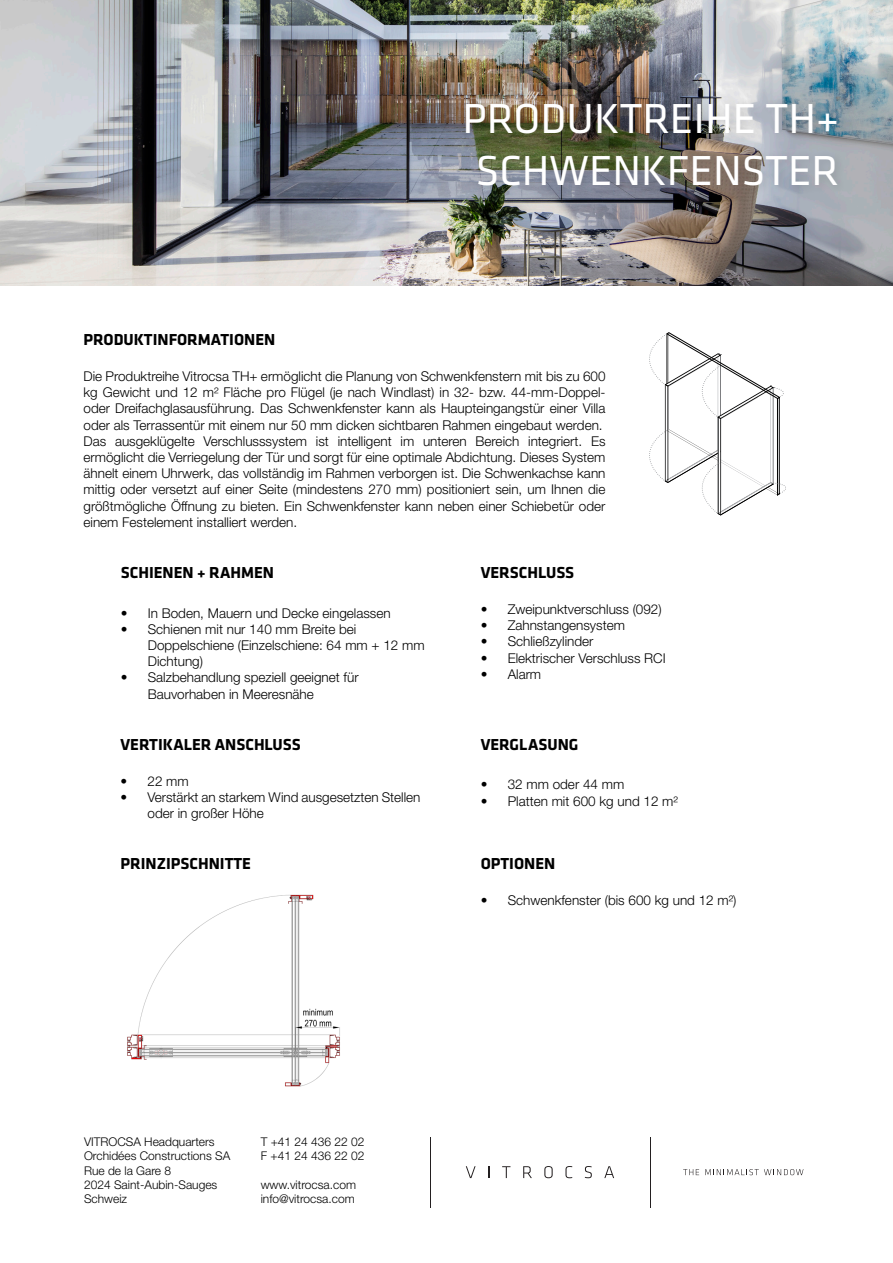
<style>
.page{position:relative;width:893px;height:1263px;background:#fff}
.page>*{position:absolute;margin:0;border:0;box-sizing:border-box;transform-origin:0 0}
.t1{font:43.5px "Klavika";color:#fff}
.t2{font:700 16.5px "Klavika";color:#000}
.t3{font:300 13.5px/16.2px "Helvetica Neue LT Std";color:#000}
.t4{font:300 12px "Helvetica Neue LT Std";color:#000}
</style>
<div class="page">
<img style="left:0;top:0;width:893px;height:285px">
<svg style="left:466px;top:1166px;width:10px;height:12px"></svg>
<svg style="left:488px;top:1166px;width:1px;height:12px"></svg>
<svg style="left:502px;top:1166px;width:8px;height:12px"></svg>
<svg style="left:523px;top:1166px;width:9px;height:12px"></svg>
<svg style="left:544px;top:1166px;width:9px;height:12px"></svg>
<svg style="left:565px;top:1166px;width:7px;height:12px"></svg>
<svg style="left:585px;top:1166px;width:7px;height:12px"></svg>
<svg style="left:604px;top:1166px;width:10px;height:12px"></svg>
<hr style="left:430px;top:1137px;width:1px;height:70px;background:#231f20">
<hr style="left:650px;top:1137px;width:1px;height:70px;background:#231f20">
<svg style="left:683px;top:1169px;width:16px;height:6px"></svg>
<svg style="left:705px;top:1169px;width:98px;height:6px"></svg>
<div style="left:460px;top:97px;width:386px;height:99px;background:#000;opacity:.13"></div>
<svg style="left:649px;top:332px;width:137px;height:183px"></svg>
<img style="left:127px;top:894px;width:213px;height:193px">
<p class="t1" style="left:463px;top:95px;width:378px">PRODUKTREIHE TH+</p>
<p class="t1" style="left:476px;top:147px;width:365px">SCHWENKFENSTER</p>
<p class="t2" style="left:83px;top:328px;width:193px">PRODUKTINFORMATIONEN</p>
<p class="t3" style="left:83px;top:368px;width:524px;text-align:justify">Die Produktreihe Vitrocsa TH+ ermöglicht die Planung von Schwenkfenstern mit bis zu 600 kg Gewicht und 12 m² Fläche pro Flügel (je nach Windlast) in 32- bzw. 44-mm-Doppel&shy;oder Dreifachglasausführung. Das Schwenkfenster kann als Haupteingangstür einer Villa oder als Terrassentür mit einem nur 50 mm dicken sichtbaren Rahmen eingebaut werden.</p>
<p class="t3" style="left:83px;top:433px;width:524px;text-align:justify">Das ausgeklügelte Verschlusssystem ist intelligent im unteren Bereich integriert. Es ermöglicht die Verriegelung der Tür und sorgt für eine optimale Abdichtung. Dieses System ähnelt einem Uhrwerk, das vollständig im Rahmen verborgen ist. Die Schwenkachse kann mittig oder versetzt auf einer Seite (mindestens 270 mm) positioniert sein, um Ihnen die größtmögliche Öffnung zu bieten. Ein Schwenkfenster kann neben einer Schiebetür oder einem Festelement installiert werden.</p>
<p class="t2" style="left:121px;top:560px;width:155px">SCHIENEN + RAHMEN</p>
<p class="t3" style="left:121px;top:604px;width:271px">• In Boden, Mauern und Decke eingelassen</p>
<p class="t3" style="left:148px;top:621px;width:278px;text-indent:-27px">• Schienen mit nur 140 mm Breite bei<br>Doppelschiene (Einzelschiene: 64 mm + 12 mm<br>Dichtung)</p>
<p class="t3" style="left:148px;top:669px;width:212px;text-indent:-27px">• Salzbehandlung speziell geeignet für<br>Bauvorhaben in Meeresnähe</p>
<p class="t2" style="left:121px;top:732px;width:182px">VERTIKALER ANSCHLUSS</p>
<p class="t3" style="left:121px;top:772px;width:70px">• 22 mm</p>
<p class="t3" style="left:148px;top:789px;width:274px;text-indent:-27px">• Verstärkt an starkem Wind ausgesetzten Stellen oder in großer Höhe</p>
<p class="t2" style="left:121px;top:852px;width:132px">PRINZIPSCHNITTE</p>
<p class="t2" style="left:481px;top:560px;width:95px">VERSCHLUSS</p>
<p class="t3" style="left:481px;top:601px;width:183px">• Zweipunktverschluss (092)</p>
<p class="t3" style="left:481px;top:617px;width:146px">• Zahnstangensystem</p>
<p class="t3" style="left:481px;top:633px;width:114px">• Schließzylinder</p>
<p class="t3" style="left:481px;top:649px;width:187px">• Elektrischer Verschluss RCI</p>
<p class="t3" style="left:481px;top:666px;width:62px">• Alarm</p>
<p class="t2" style="left:481px;top:732px;width:99px">VERGLASUNG</p>
<p class="t3" style="left:481px;top:776px;width:145px">• 32 mm oder 44 mm</p>
<p class="t3" style="left:481px;top:792px;width:199px">• Platten mit 600 kg und 12 m²</p>
<p class="t2" style="left:481px;top:852px;width:76px">OPTIONEN</p>
<p class="t3" style="left:481px;top:892px;width:257px">• Schwenkfenster (bis 600 kg und 12 m²)</p>
<p class="t4" style="left:84px;top:1134px;width:132px">VITROCSA Headquarters</p>
<p class="t4" style="left:84px;top:1148px;width:148px">Orchidées Constructions SA</p>
<p class="t4" style="left:84px;top:1163px;width:89px">Rue de la Gare 8</p>
<p class="t4" style="left:84px;top:1177px;width:135px">2024 Saint-Aubin-Sauges</p>
<p class="t4" style="left:84px;top:1192px;width:45px">Schweiz</p>
<p class="t4" style="left:261px;top:1134px;width:105px">T +41 24 436 22 02</p>
<p class="t4" style="left:261px;top:1148px;width:105px">F +41 24 436 22 02</p>
<p class="t4" style="left:261px;top:1177px;width:97px">www.vitrocsa.com</p>
<p class="t4" style="left:261px;top:1192px;width:96px">info@vitrocsa.com</p>
</div>
